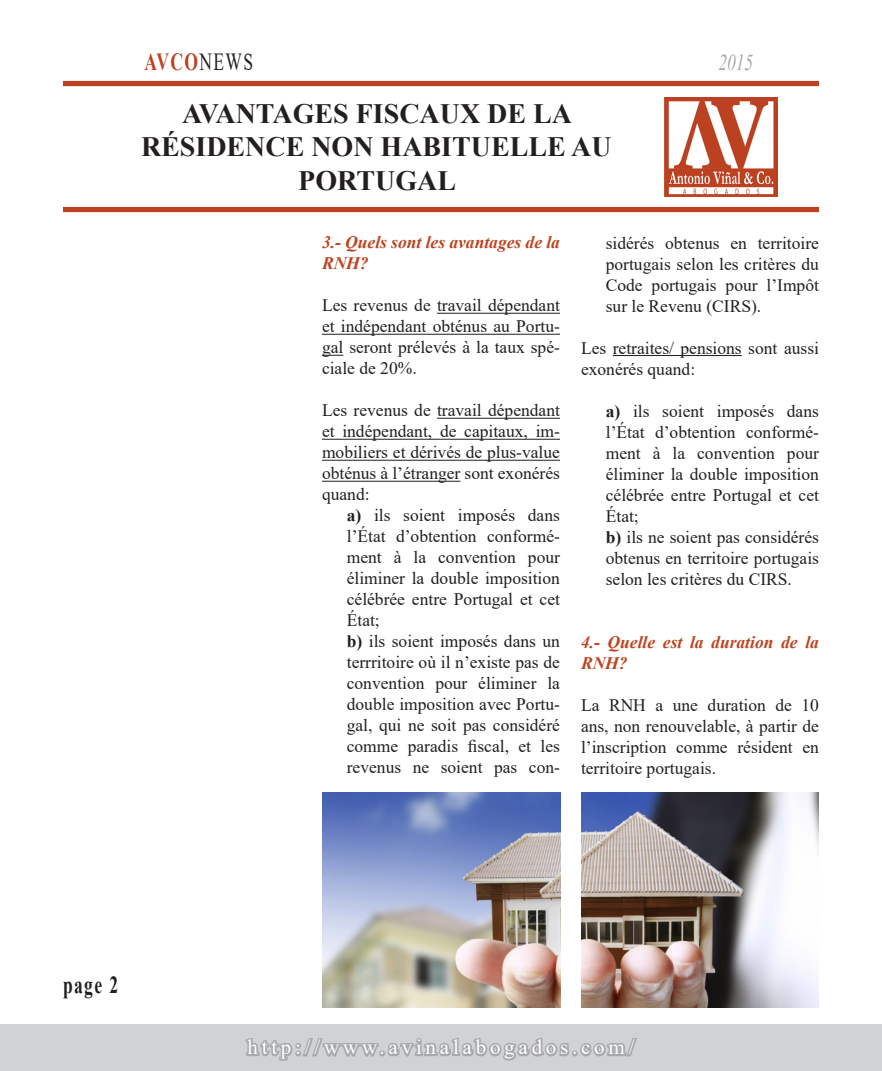
<style>
.page{position:relative;width:882px;height:1071px;background:#fff}
.page>*{position:absolute;margin:0;border:0;box-sizing:border-box;transform-origin:0 0}
.t1{font:700 28px/33.6px "Times New Roman";color:#231f20;text-align:center}
.t2{font:700 24.5px "Times New Roman";color:#bc4120;scale:.71 1}
.t3{font:700 24.5px "Times New Roman";color:#231f20;scale:.71 1}
.t4{font:italic 22.75px "Times New Roman";color:#a8a9ad;scale:.77 1}
.t5{font:21px "Times New Roman";letter-spacing:.18em;color:#fff}
.t6{font:17.5px/21px "Times New Roman";color:#231f20;text-align:justify}
.t7{font:italic 700 17.5px/21px "Times New Roman";color:#be431f}
.s1{font-weight:400;color:#231f20}
.s2{font-weight:700}
</style>
<div class="page">
<div style="left:0;top:1024px;width:882px;height:47px;background:#d1d2d4"></div>
<svg style="left:245px;top:1038px;width:392px;height:23px"></svg>
<div style="left:63px;top:207px;width:756px;height:5px;background:#bc4120"></div>
<div style="left:63px;top:81px;width:756px;height:5px;background:#bc4120"></div>
<hr style="left:437px;top:313px;width:123px;height:1px;background:#231f20">
<hr style="left:322px;top:334px;width:238px;height:1px;background:#231f20">
<svg style="left:322px;top:355px;width:21px;height:1px"></svg>
<hr style="left:437px;top:418px;width:123px;height:1px;background:#231f20">
<hr style="left:322px;top:439px;width:238px;height:1px;background:#231f20">
<hr style="left:322px;top:460px;width:238px;height:1px;background:#231f20">
<hr style="left:322px;top:481px;width:138px;height:1px;background:#231f20">
<img style="left:665px;top:97px;width:112px;height:99px">
<hr style="left:613px;top:355px;width:129px;height:1px;background:#231f20">
<img style="left:322px;top:792px;width:238px;height:216px">
<img style="left:581px;top:792px;width:238px;height:216px">
<p class="t2" style="left:145px;top:44px;width:155px">AVCO<span class="s1">NEWS</span></p>
<p class="t4" style="left:718px;top:47px;width:47px">2015</p>
<p class="t1" style="left:182px;top:96px;width:391px">AVANTAGES FISCAUX DE LA</p>
<p class="t1" style="left:141px;top:129px;width:472px">RÉSIDENCE NON HABITUELLE AU<br>PORTUGAL</p>
<p class="t7" style="left:322px;top:231px;width:240px">3.- Quels sont les avantages de la<br>RNH?</p>
<p class="t6" style="left:322px;top:294px;width:240px">Les revenus de travail dépendant et indépendant obténus au Portu&shy;gal seront prélevés à la taux spé&shy;ciale de 20%.</p>
<p class="t6" style="left:322px;top:399px;width:240px">Les revenus de travail dépendant et indépendant, de capitaux, im&shy;mobiliers et dérivés de plus-value obténus à l’étranger sont exonérés quand:</p>
<p class="t6" style="left:347px;top:504px;width:215px"><span class="s2">a)</span> ils soient imposés dans l’État d’obtention conformé&shy;ment à la convention pour éliminer la double imposition célébrée entre Portugal et cet État;</p>
<p class="t6" style="left:347px;top:630px;width:215px"><span class="s2">b)</span> ils soient imposés dans un terrritoire où il n’existe pas de convention pour éliminer la double imposition avec Portu&shy;gal, qui ne soit pas considéré comme paradis fiscal, et les revenus ne soient pas con-</p>
<p class="t6" style="left:606px;top:232px;width:215px">sidérés obtenus en territoire portugais selon les critères du Code portugais pour l’Impôt sur le Revenu (CIRS).</p>
<p class="t6" style="left:581px;top:337px;width:240px">Les retraites/ pensions sont aussi exonérés quand:</p>
<p class="t6" style="left:606px;top:400px;width:215px"><span class="s2">a)</span> ils soient imposés dans l’État d’obtention conformé&shy;ment à la convention pour éliminer la double imposition célébrée entre Portugal et cet État;</p>
<p class="t6" style="left:606px;top:526px;width:215px"><span class="s2">b)</span> ils ne soient pas considérés obtenus en territoire portugais selon les critères du CIRS.</p>
<p class="t7" style="left:581px;top:631px;width:240px">4.- Quelle est la duration de la<br>RNH?</p>
<p class="t6" style="left:581px;top:694px;width:240px">La RNH a une duration de 10 ans, non renouvelable, à partir de l’inscription comme résident en territoire portugais.</p>
<p class="t3" style="left:63px;top:967px;width:79px">page 2</p>
<p class="t5" style="left:247px;top:1033px;width:389px">http://www.avinalabogados.com/</p>
</div>
